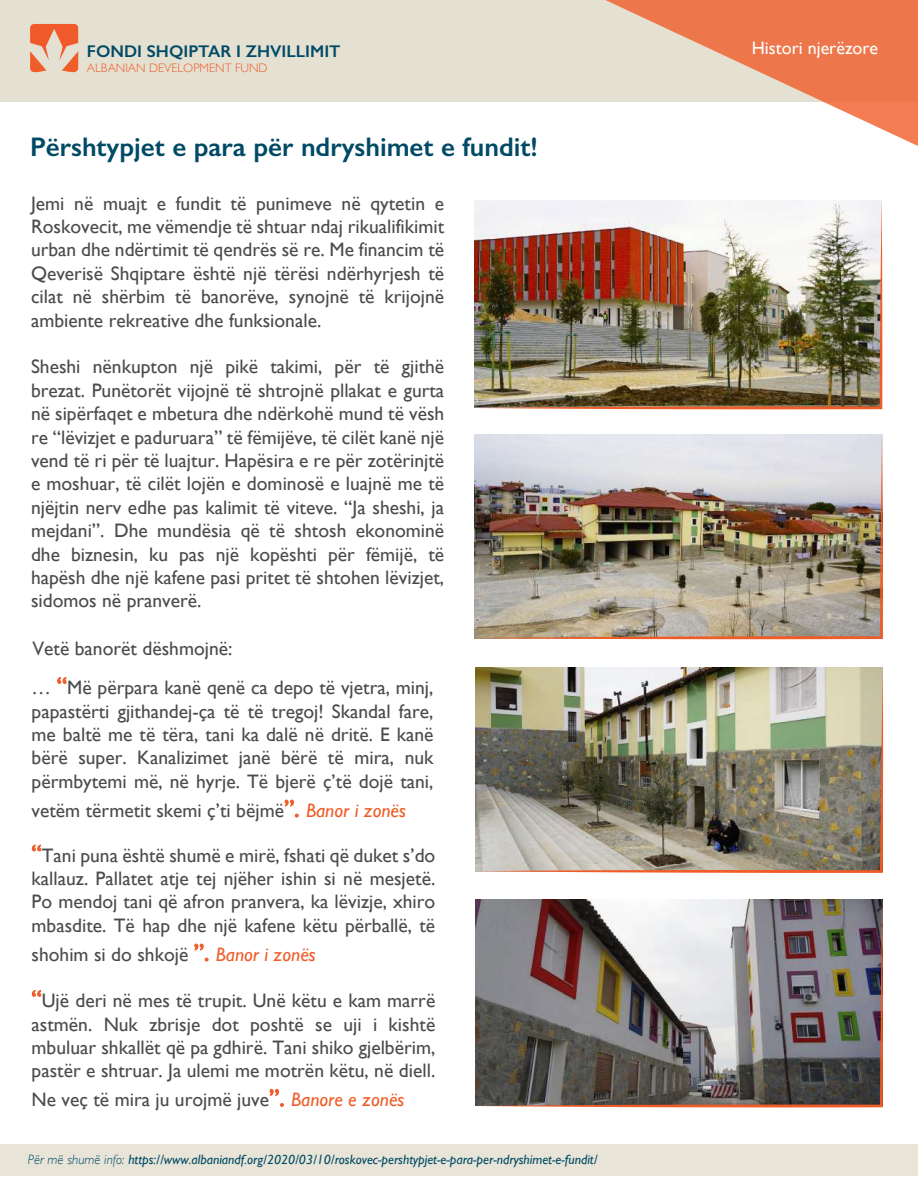
<style>
.page{position:relative;width:918px;height:1188px;background:#fff}
.page>*{position:absolute;margin:0;border:0;box-sizing:border-box;transform-origin:0 0}
.t1{font:600 27px "Gill Sans";color:#004a65}
.t2{font:19.5px/23.4px "Gill Sans";color:#4c4b4c;text-align:justify}
.t3{font:18px "Gill Sans";color:#fff}
.t4{font:600 16.95px "Gill Sans";color:#004a65}
.t5{font:italic 13.5px "Gill Sans";color:#004a65}
.t6{font:300 12.3px "Gill Sans";color:#ef5d28}
.s1{font-size:24px;color:#f05a28}
.s2{font-style:italic;color:#ef5d28}
.s3{font-weight:300}
</style>
<div class="page">
<div style="left:0;top:0;width:918px;height:101px;background:#e5e1d2"></div>
<svg style="left:605px;top:0;width:313px;height:146px"></svg>
<div style="left:0;top:1144px;width:918px;height:32px;background:#e8e5d8"></div>
<svg style="left:32px;top:844px;width:10px;height:8px"></svg>
<svg style="left:194px;top:943px;width:10px;height:8px"></svg>
<svg style="left:204px;top:957px;width:5px;height:5px"></svg>
<svg style="left:32px;top:990px;width:10px;height:7px"></svg>
<svg style="left:269px;top:1089px;width:10px;height:7px"></svg>
<svg style="left:280px;top:1103px;width:4px;height:4px"></svg>
<svg style="left:30px;top:24px;width:48px;height:48px"></svg>
<svg style="left:57px;top:677px;width:10px;height:7px"></svg>
<svg style="left:284px;top:799px;width:10px;height:8px"></svg>
<svg style="left:295px;top:813px;width:4px;height:5px"></svg>
<img style="left:476px;top:667px;width:407px;height:206px">
<img style="left:474px;top:435px;width:409px;height:204px">
<img style="left:476px;top:899px;width:407px;height:208px">
<img style="left:474px;top:200px;width:408px;height:209px">
<p class="t4" style="left:87px;top:41px;width:255px">FONDI SHQIPTAR I ZHVILLIMIT</p>
<p class="t6" style="left:87px;top:58px;width:182px">ALBANIAN DEVELOPMENT FUND</p>
<h1 class="t1" style="left:30px;top:131px;width:509px">Përshtypjet e para për ndryshimet e fundit!</h1>
<p class="t2" style="left:31px;top:191px;width:415px">Jemi në muajt e fundit të punimeve në qytetin e Roskovecit, me vëmendje të shtuar ndaj rikualifikimit urban dhe ndërtimit të qendrës së re. Me financim të Qeverisë Shqiptare është një tërësi ndërhyrjesh të cilat në shërbim të banorëve, synojnë të krijojnë ambiente rekreative dhe funksionale.</p>
<p class="t2" style="left:31px;top:355px;width:415px">Sheshi nënkupton një pikë takimi, për të gjithë brezat. Punëtorët vijojnë të shtrojnë pllakat e gurta në sipërfaqet e mbetura dhe ndërkohë mund të vësh re “lëvizjet e paduruara” të fëmijëve, të cilët kanë një vend të ri për të luajtur. Hapësira e re për zotërinjtë e moshuar, të cilët lojën e dominosë e luajnë me të njëjtin nerv edhe pas kalimit të viteve. “Ja sheshi, ja mejdani”. Dhe mundësia që të shtosh ekonominë dhe biznesin, ku pas një kopështi për fëmijë, të hapësh dhe një kafene pasi pritet të shtohen lëvizjet, sidomos në pranverë.</p>
<p class="t2" style="left:33px;top:637px;width:201px">Vetë banorët dëshmojnë:</p>
<p class="t2" style="left:32px;top:676px;width:403px">… <span class="s1">“</span>Më përpara kanë qenë ca depo të vjetra, minj, papastërti gjithandej-ça të të tregoj! Skandal fare, me baltë me të tëra, tani ka dalë në dritë. E kanë bërë super. Kanalizimet janë bërë të mira, nuk përmbytemi më, në hyrje. Të bjerë ç’të dojë tani,</p>
<p class="t2" style="left:32px;top:798px;width:376px">vetëm tërmetit skemi ç’ti bëjmë<span class="s1">”.</span> <span class="s2">Banor i zonës</span></p>
<p class="t2" style="left:32px;top:843px;width:405px"><span class="s1">“</span>Tani puna është shumë e mirë, fshati që duket s’do kallauz. Pallatet atje tej njëher ishin si në mesjetë.<br>Po mendoj tani që afron pranvera, ka lëvizje, xhiro mbasdite. Të hap dhe një kafene këtu përballë, të</p>
<p class="t2" style="left:32px;top:942px;width:286px">shohim si do shkojë <span class="s1">”.</span> <span class="s2">Banor i zonës</span></p>
<p class="t2" style="left:32px;top:989px;width:405px"><span class="s1">“</span>Ujë deri në mes të trupit. Unë këtu e kam marrë astmën. Nuk zbrisje dot poshtë se uji i kishtë mbuluar shkallët që pa gdhirë. Tani shiko gjelbërim, pastër e shtruar. Ja ulemi me motrën këtu, në diell.</p>
<p class="t2" style="left:32px;top:1088px;width:374px">Ne veç të mira ju urojmë juve<span class="s1">”.</span> <span class="s2">Banore e zonës</span></p>
<p class="t5" style="left:28px;top:1152px;width:571px"><span class="s3">Për më shumë info:</span> https://www.albaniandf.org/2020/03/10/roskovec-pershtypjet-e-para-per-ndryshimet-e-fundit/</p>
<p class="t3" style="left:752px;top:37px;width:128px">Histori njerëzore</p>
</div>
